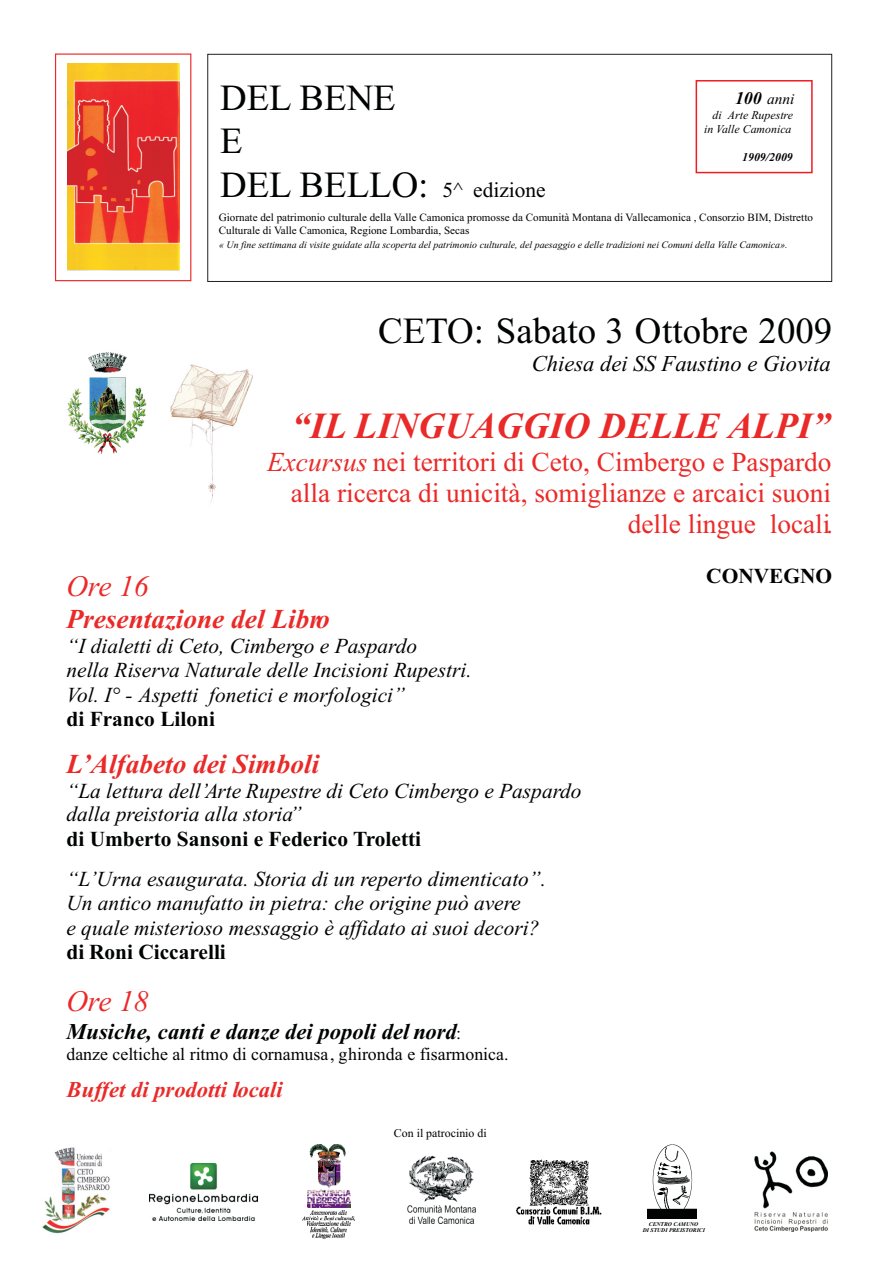
<style>
.page{position:relative;width:893px;height:1263px;background:#fff}
.page>*{position:absolute;margin:0;border:0;box-sizing:border-box;transform-origin:0 0}
.t1{font:36.9px/42.8px "Times New Roman";color:#010202}
.t2{font:italic 700 36.9px "Times New Roman";color:#ea2a28}
.t3{font:italic 29.7px "Times New Roman";color:#ea2a29}
.t4{font:27.3px/30.9px "Times New Roman";color:#ea2a28;text-align:right}
.t5{font:italic 700 27.3px "Times New Roman";color:#ea2a28}
.t6{font:italic 700 22.65px "Times New Roman";color:#010202}
.t7{font:italic 22.65px "Times New Roman";color:#010202}
.t8{font:italic 700 22.65px "Times New Roman";color:#ea2a28}
.t9{font:italic 21.45px/24.3px "Times New Roman";color:#010202}
.t10{font:700 21.45px "Times New Roman";color:#010202}
.t11{font:21.45px "Times New Roman";color:#010202}
.t12{font:17.85px "Times New Roman";color:#010202}
.t13{font:italic 15.45px "Times New Roman";color:#010202}
.t14{font:italic 11.85px/14.2px "Times New Roman";color:#010202;text-align:right}
.t15{font:11.85px "Times New Roman";color:#010202}
.t16{font:italic 700 11.85px "Times New Roman";color:#010202}
.t17{font:11.1px/12.3px "Times New Roman";color:#010202}
.t18{font:italic 9.9px "Times New Roman";color:#010202}
.t19{font:italic 700 5.7px/6.1px "Times New Roman";color:#010202;text-align:center}
.s1{font-size:36.9px}
.s2{font-weight:700;font-size:17.85px}
.s3{font-style:italic}
.s4{font-weight:400;font-style:normal;font-size:17.85px}
</style>
<div class="page">
<img style="left:170px;top:364px;width:83px;height:139px">
<img style="left:67px;top:352px;width:80px;height:102px">
<img style="left:307px;top:1145px;width:43px;height:63px">
<img style="left:311px;top:1210px;width:35px;height:4px">
<img style="left:302px;top:1216px;width:52px;height:5px">
<img style="left:307px;top:1222px;width:43px;height:4px">
<img style="left:310px;top:1227px;width:36px;height:5px">
<img style="left:312px;top:1233px;width:33px;height:5px">
<img style="left:516px;top:1159px;width:86px;height:66px">
<img style="left:150px;top:1163px;width:107px;height:57px">
<img style="left:407px;top:1155px;width:69px;height:68px">
<img style="left:754px;top:1152px;width:73px;height:80px">
<img style="left:42px;top:1147px;width:68px;height:87px">
<img style="left:648px;top:1144px;width:49px;height:74px">
<div style="left:55px;top:53px;width:136px;height:228px;border:1px solid #ec2a27"></div>
<img style="left:67px;top:63px;width:112px;height:207px">
<div style="left:207px;top:54px;width:625px;height:228px;border:1px solid #231f20"></div>
<div style="left:696px;top:80px;width:117px;height:93px;border:2px solid #ee1d23"></div>
<h1 class="t1" style="left:220px;top:80px;width:177px">DEL BENE<br>E</h1>
<p class="t11" style="left:220px;top:182px;width:327px"><span class="s1">DEL BELLO:</span> 5^ edizione</p>
<p class="t17" style="left:219px;top:213px;width:596px">Giornate del patrimonio culturale della Valle Camonica promosse da Comunità Montana di Vallecamonica , Consorzio BIM, Distretto<br>Culturale di Valle Camonica, Regione Lombardia, Secas</p>
<p class="t18" style="left:219px;top:241px;width:570px">« Un fine settimana di visite guidate alla scoperta del patrimonio culturale, del paesaggio e delle tradizioni nei Comuni della Valle Camonica».</p>
<p class="t13" style="left:735px;top:94px;width:61px"><span class="s2">100</span> anni</p>
<p class="t14" style="left:704px;top:109px;width:90px">di Arte Rupestre in Valle Camonica</p>
<p class="t16" style="left:742px;top:153px;width:52px">1909/2009</p>
<h1 class="t1" style="left:378px;top:312px;width:455px">CETO: Sabato 3 Ottobre 2009</h1>
<p class="t7" style="left:532px;top:355px;width:301px">Chiesa dei SS Faustino e Giovita</p>
<h1 class="t2" style="left:292px;top:413px;width:540px">“IL LINGUAGGIO DELLE ALPI”</h1>
<p class="t4" style="left:267px;top:449px;width:569px"><span class="s3">Excursus</span> nei territori di Ceto, Cimbergo e Paspardo alla ricerca di unicità, somiglianze e arcaici suoni delle lingue locali<span class="s3">.</span></p>
<p class="t10" style="left:706px;top:568px;width:127px">CONVEGNO</p>
<h2 class="t3" style="left:66px;top:576px;width:84px">Ore 16</h2>
<p class="t5" style="left:66px;top:610px;width:265px">Presentazione del Libro</p>
<p class="t9" style="left:66px;top:636px;width:407px">“I dialetti di Ceto, Cimbergo e Paspardo<br>nella Riserva Naturale delle Incisioni Rupestri.<br>Vol. I° - Aspetti fonetici e morfologici”</p>
<p class="t10" style="left:66px;top:711px;width:150px">di Franco Liloni</p>
<p class="t5" style="left:66px;top:754px;width:254px">L’Alfabeto dei Simboli</p>
<p class="t9" style="left:66px;top:780px;width:517px;line-height:23.7px">“La lettura dell’Arte Rupestre di Ceto Cimbergo e Paspardo dalla preistoria alla storia”</p>
<p class="t10" style="left:66px;top:832px;width:356px">di Umberto Sansoni e Federico Troletti</p>
<p class="t9" style="left:66px;top:869px;width:481px">“L’Urna esaugurata. Storia di un reperto dimenticato”.<br>Un antico manufatto in pietra: che origine può avere<br>e quale misterioso messaggio è affidato ai suoi decori?</p>
<p class="t10" style="left:66px;top:944px;width:161px">di Roni Ciccarelli</p>
<h2 class="t3" style="left:66px;top:991px;width:84px">Ore 18</h2>
<p class="t6" style="left:66px;top:1023px;width:396px">Musiche, canti e danze dei popoli del nord<span class="s4">:</span></p>
<p class="t12" style="left:66px;top:1048px;width:444px">danze celtiche al ritmo di cornamusa, ghironda e fisarmonica.</p>
<p class="t8" style="left:66px;top:1081px;width:218px">Buffet di prodotti locali</p>
<p class="t15" style="left:394px;top:1129px;width:94px">Con il patrocinio di</p>
<p class="t19" style="left:643px;top:1222px;width:64px">CENTRO CAMUNO<br>DI STUDI PREISTORICI</p>
</div>
